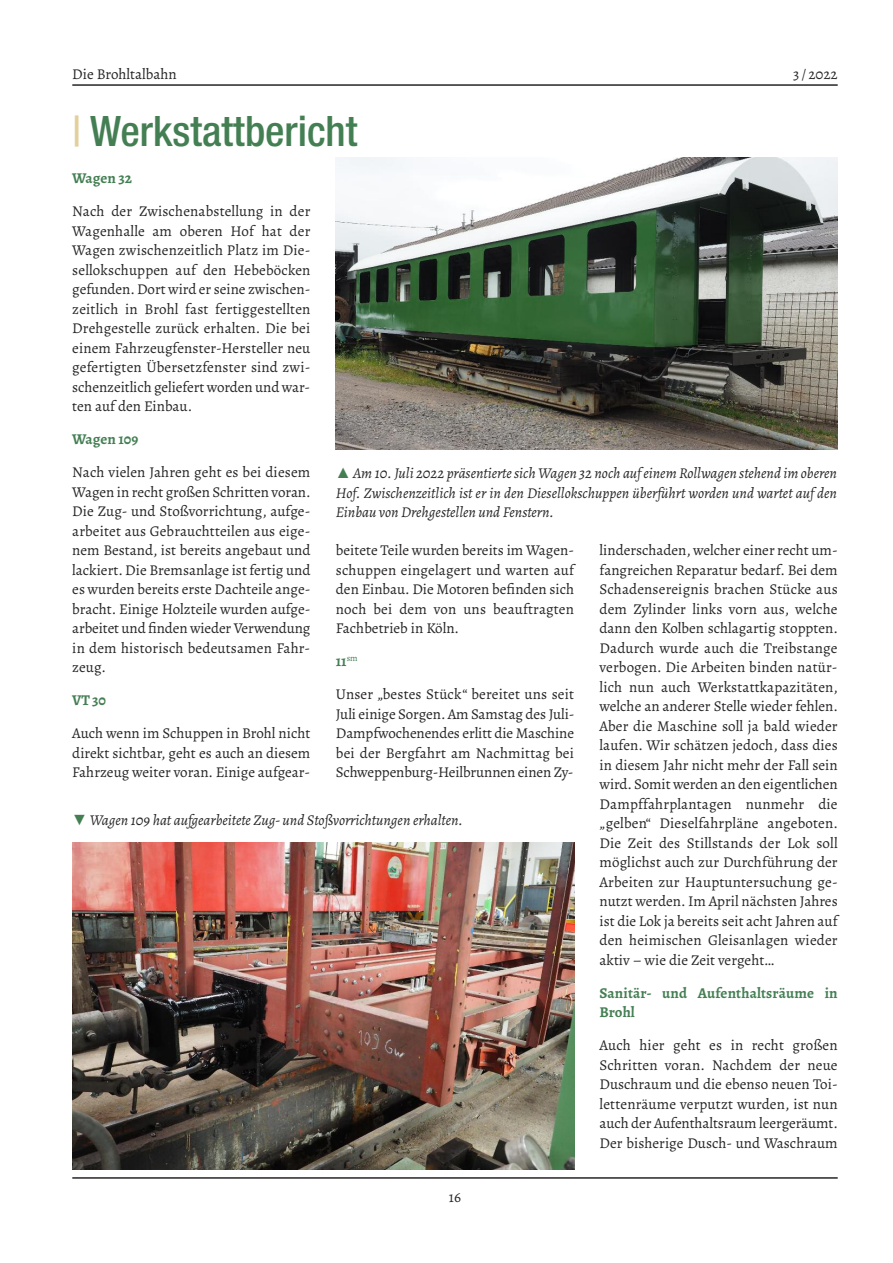
<style>
.page{position:relative;width:893px;height:1263px;background:#fff}
.page>*{position:absolute;margin:0;border:0;box-sizing:border-box;transform-origin:0 0}
.t1{font:500 condensed 42px "Helvetica Neue";color:#447f54}
.t2{font:15px/19.5px "Alegreya";color:#272526;text-align:justify}
.t3{font:italic 15px/19.5px "Alegreya";color:#272526;text-align:justify}
.t4{font:700 15px/19.5px "Alegreya";color:#447f54}
.s1{color:#e2cf9b}
.s2{font-family:"Arial";color:#447f54}
</style>
<div class="page">
<hr style="left:72px;top:84px;width:766px;height:2px;background:#272526">
<hr style="left:72px;top:1177px;width:766px;height:2px;background:#272526">
<img style="left:336px;top:157px;width:502px;height:292px">
<img style="left:72px;top:843px;width:502px;height:326px">
<p class="t2" style="left:72px;top:64px;width:106px">Die Brohltalbahn</p>
<p class="t2" style="left:793px;top:64px;width:46px">3 / 2022</p>
<h1 class="t1" style="left:72px;top:106px;width:287px"><span class="s1">|</span> Werkstattbericht</h1>
<p class="t4" style="left:72px;top:168px;width:61px">Wagen 32</p>
<p class="t2" style="left:72px;top:201px;width:240px">Nach der Zwischenabstellung in der Wagenhalle am oberen Hof hat der Wagen zwischenzeitlich Platz im Die&shy;sellokschuppen auf den Hebeböcken gefunden. Dort wird er seine zwischen&shy;zeitlich in Brohl fast fertiggestellten Drehgestelle zurück erhalten. Die bei einem Fahrzeugfenster-Hersteller neu gefertigten Übersetzfenster sind zwi&shy;schenzeitlich geliefert worden und war&shy;ten auf den Einbau.</p>
<p class="t4" style="left:72px;top:429px;width:68px">Wagen 109</p>
<p class="t2" style="left:72px;top:462px;width:240px">Nach vielen Jahren geht es bei diesem Wagen in recht großen Schritten voran.<br>Die Zug- und Stoßvorrichtung, aufge&shy;arbeitet aus Gebrauchtteilen aus eige&shy;nem Bestand, ist bereits angebaut und lackiert. Die Bremsanlage ist fertig und es wurden bereits erste Dachteile ange&shy;bracht. Einige Holzteile wurden aufge&shy;arbeitet und finden wieder Verwendung in dem historisch bedeutsamen Fahr&shy;zeug.</p>
<p class="t4" style="left:72px;top:690px;width:35px">VT30</p>
<p class="t2" style="left:72px;top:723px;width:240px">Auch wenn im Schuppen in Brohl nicht direkt sichtbar, geht es auch an diesem Fahrzeug weiter voran. Einige aufgear-</p>
<p class="t3" style="left:336px;top:463px;width:502px"><span class="s2">▲</span> Am 10. Juli 2022 präsentierte sich Wagen 32 noch aufeinem Rollwagen stehend im oberen Hof. Zwischenzeitlich ist er in den Diesellokschuppen überführt worden und wartet auf den Einbau von Drehgestellen und Fenstern.</p>
<p class="t2" style="left:336px;top:540px;width:240px">beitete Teile wurden bereits im Wagen&shy;schuppen eingelagert und warten auf den Einbau. Die Motoren befinden sich noch bei dem von uns beauftragten Fachbetrieb in Köln.</p>
<p class="t4" style="left:336px;top:651px;width:23px">11<sup>sm</sup></p>
<p class="t2" style="left:336px;top:684px;width:240px">Unser „bestes Stück“ bereitet uns seit Juli einige Sorgen.Am Samstag des Juli-Dampfwochenendes erlitt die Maschine bei der Bergfahrt am Nachmittag bei Schweppenburg-Heilbrunnen einen Zy-</p>
<p class="t2" style="left:600px;top:540px;width:240px">linderschaden, welcher einer recht um&shy;fangreichen Reparatur bedarf. Bei dem Schadensereignis brachen Stücke aus dem Zylinder links vorn aus, welche dann den Kolben schlagartig stoppten.<br>Dadurch wurde auch die Treibstange verbogen. Die Arbeiten binden natür&shy;lich nun auch Werkstattkapazitäten, welche an anderer Stelle wieder fehlen.<br>Aber die Maschine soll ja bald wieder laufen. Wir schätzen jedoch, dass dies in diesem Jahr nicht mehr der Fall sein wird. Somit werden an den eigentlichen Dampffahrplantagen nunmehr die „gelben“ Dieselfahrpläne angeboten.<br>Die Zeit des Stillstands der Lok soll möglichst auch zur Durchführung der Arbeiten zur Hauptuntersuchung ge&shy;nutzt werden. Im April nächsten Jahres ist die Lok ja bereits seit acht Jahren auf den heimischen Gleisanlagen wieder aktiv – wie die Zeit vergeht…</p>
<p class="t4" style="left:600px;top:982px;width:240px">Sanitär- und Aufenthaltsräume in<br>Brohl</p>
<p class="t2" style="left:600px;top:1035px;width:240px">Auch hier geht es in recht großen Schritten voran. Nachdem der neue Duschraum und die ebenso neuen Toi&shy;lettenräume verputzt wurden, ist nun auch der Aufenthaltsraum leergeräumt.<br>Der bisherige Dusch- und Waschraum</p>
<p class="t3" style="left:72px;top:810px;width:392px"><span class="s2">▼</span> Wagen 109 hat aufgearbeitete Zug- und Stoßvorrichtungen erhalten.</p>
<p class="t2" style="left:449px;top:1187px;width:14px">16</p>
</div>
